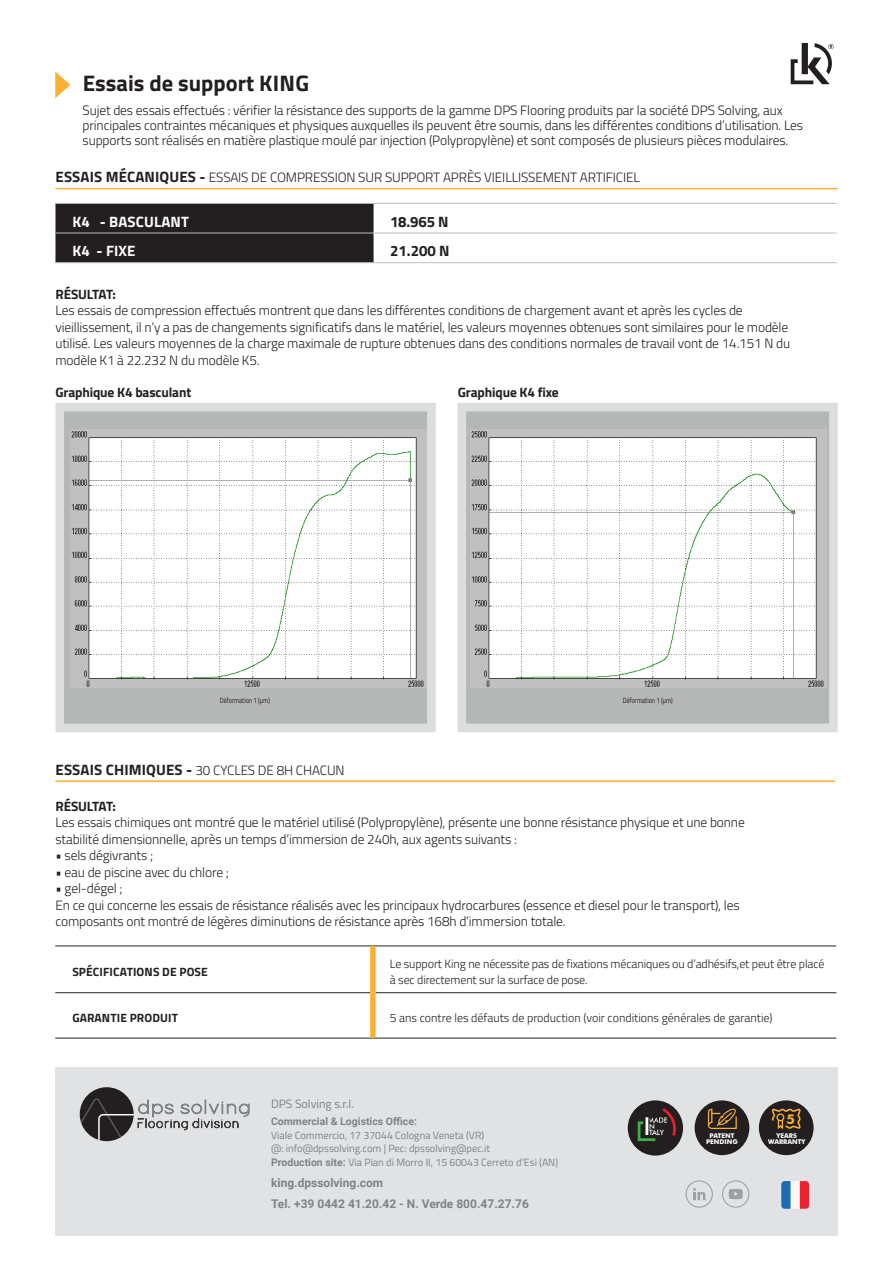
<style>
.page{position:relative;width:893px;height:1263px;background:#fff}
.page>*{position:absolute;margin:0;border:0;box-sizing:border-box;transform-origin:0 0}
.t1{font:700 22.5px "Titillium Web";color:#231f20}
.t2{font:700 15px "Titillium Web";letter-spacing:.01em;color:#fff}
.t3{font:700 15px "Titillium Web";letter-spacing:-.005em;color:#231f20}
.t4{font:700 13.65px "Futura BT";color:#fbb033}
.t5{font:300 13.5px/16.5px "Titillium Web";letter-spacing:-.01em;color:#231f20}
.t6{font:700 13.5px "Titillium Web";letter-spacing:-.01em;color:#231f20}
.t7{font:300 12px/16.5px "Titillium Web";letter-spacing:-.01em;color:#231f20}
.t8{font:700 12px/21px "Roboto";color:#808285}
.t9{font:700 12px "Titillium Web";letter-spacing:.01em;color:#231f20}
.t10{font:12px "Titillium Web";color:#808285}
.t11{font:10.5px/13.5px "Titillium Web";color:#808285}
.t12{font:700 10.5px "Roboto";color:#808285}
.t13{font:7.5px "Titillium Web";color:#231f20;scale:.81 1}
.t14{font:500 7.2px/6px "Futura BT";color:#fff}
.t15{font:700 6.6px/6.3px "Futura BT";color:#fff;text-align:center}
.s1{font-weight:700;font-size:15px}
.s2{font-family:"Roboto";font-weight:700}
</style>
<div class="page">
<svg style="left:791px;top:43px;width:42px;height:41px"></svg>
<div style="left:55px;top:1067px;width:782px;height:168px;background:#e1e2e4"></div>
<svg style="left:686px;top:1180px;width:27px;height:28px"></svg>
<svg style="left:722px;top:1180px;width:27px;height:28px"></svg>
<div style="left:628px;top:1100px;width:55px;height:55px;background:#231f20;border-radius:50%"></div>
<svg style="left:636px;top:1106px;width:39px;height:35px"></svg>
<svg style="left:790px;top:1181px;width:10px;height:28px"></svg>
<svg style="left:781px;top:1181px;width:9px;height:28px"></svg>
<svg style="left:800px;top:1181px;width:9px;height:28px"></svg>
<div style="left:696px;top:1101px;width:52px;height:53px;background:#231f20;border-radius:50%"></div>
<div style="left:695px;top:1100px;width:54px;height:55px;border:2px solid #231f20;border-radius:50%"></div>
<svg style="left:707px;top:1107px;width:31px;height:22px"></svg>
<div style="left:760px;top:1101px;width:53px;height:53px;background:#231f20;border-radius:50%"></div>
<div style="left:759px;top:1100px;width:55px;height:55px;border:2px solid #231f20;border-radius:50%"></div>
<svg style="left:771px;top:1108px;width:30px;height:22px"></svg>
<div style="left:80px;top:1087px;width:54px;height:54px;background:#231f20;border-radius:50%"></div>
<svg style="left:80px;top:1098px;width:170px;height:43px"></svg>
<svg style="left:55px;top:403px;width:381px;height:329px"></svg>
<svg style="left:457px;top:403px;width:381px;height:329px"></svg>
<svg style="left:55px;top:71px;width:15px;height:27px"></svg>
<hr style="left:55px;top:188px;width:783px;height:1px;background:#fbb033">
<div style="left:55px;top:204px;width:319px;height:58px;background:#231f20"></div>
<hr style="left:55px;top:203px;width:318px;height:1px;background:#bcbdc0">
<hr style="left:373px;top:203px;width:463px;height:1px;background:#bcbdc0">
<hr style="left:55px;top:262px;width:318px;height:1px;background:#bcbdc0">
<hr style="left:373px;top:262px;width:463px;height:1px;background:#bcbdc0">
<hr style="left:55px;top:233px;width:318px;height:1px;background:#bcbdc0">
<hr style="left:373px;top:233px;width:463px;height:1px;background:#bcbdc0">
<img style="left:70px;top:430px;width:356px;height:257px">
<img style="left:470px;top:430px;width:357px;height:257px">
<div style="left:64px;top:695px;width:362px;height:20px;background:#b5b7b7"></div>
<div style="left:468px;top:695px;width:360px;height:15px;background:#b5b7b7"></div>
<hr style="left:55px;top:780px;width:780px;height:2px;background:#fbb033">
<svg style="left:55px;top:993px;width:315px;height:45px"></svg>
<hr style="left:55px;top:946px;width:318px;height:1px;background:#231f20">
<hr style="left:373px;top:946px;width:463px;height:1px;background:#231f20">
<hr style="left:55px;top:992px;width:315px;height:1px;background:#231f20">
<hr style="left:376px;top:992px;width:460px;height:1px;background:#231f20">
<hr style="left:55px;top:1038px;width:318px;height:1px;background:#231f20">
<hr style="left:373px;top:1038px;width:463px;height:1px;background:#231f20">
<div style="left:370px;top:946px;width:6px;height:47px;background:#fbb033"></div>
<div style="left:370px;top:993px;width:6px;height:45px;background:#fbb033"></div>
<p class="t1" style="left:83px;top:66px;width:228px">Essais de support KING</p>
<p class="t5" style="left:83px;top:102px;width:722px;line-height:15px">Sujet des essais effectués : vérifier la résistance des supports de la gamme DPS Flooring produits par la société DPS Solving, aux principales contraintes mécaniques et physiques auxquelles ils peuvent être soumis, dans les différentes conditions d’utilisation. Les supports sont réalisés en matière plastique moulé par injection (Polypropylène) et sont composés de plusieurs pièces modulaires.</p>
<p class="t5" style="left:56px;top:169px;width:586px"><span class="s1">ESSAIS MÉCANIQUES -</span> ESSAIS DE COMPRESSION SUR SUPPORT APRÈS VIEILLISSEMENT ARTIFICIEL</p>
<p class="t2" style="left:73px;top:210px;width:118px">K4 - BASCULANT</p>
<p class="t3" style="left:390px;top:210px;width:60px">18.965 N</p>
<p class="t2" style="left:73px;top:240px;width:65px">K4 - FIXE</p>
<p class="t3" style="left:390px;top:240px;width:61px">21.200 N</p>
<p class="t6" style="left:55px;top:284px;width:62px">RÉSULTAT:</p>
<p class="t5" style="left:55px;top:302px;width:736px">Les essais de compression effectués montrent que dans les différentes conditions de chargement avant et après les cycles de vieillissement, il n’y a pas de changements significatifs dans le matériel, les valeurs moyennes obtenues sont similaires pour le modèle utilisé. Les valeurs moyennes de la charge maximale de rupture obtenues dans des conditions normales de travail vont de 14.151 N du modèle K1 à 22.232 N du modèle K5.</p>
<p class="t6" style="left:55px;top:382px;width:137px">Graphique K4 basculant</p>
<p class="t6" style="left:458px;top:382px;width:102px">Graphique K4 fixe</p>
<p class="t13" style="left:220px;top:695px;width:63px">Déformation 1 (µm)</p>
<p class="t13" style="left:623px;top:695px;width:63px">Déformation 1 (µm)</p>
<p class="t5" style="left:56px;top:761px;width:291px"><span class="s1">ESSAIS CHIMIQUES -</span> 30 CYCLES DE 8H CHACUN</p>
<p class="t6" style="left:55px;top:796px;width:62px">RÉSULTAT:</p>
<p class="t5" style="left:55px;top:814px;width:691px">Les essais chimiques ont montré que le matériel utilisé (Polypropylène), présente une bonne résistance physique et une bonne</p>
<p class="t5" style="left:55px;top:830px;width:463px">stabilité dimensionnelle, après un temps d’immersion de 240h, aux agents suivants :</p>
<p class="t5" style="left:55px;top:847px;width:99px">• sels dégivrants ;</p>
<p class="t5" style="left:55px;top:863px;width:175px">• eau de piscine avec du chlore ;</p>
<p class="t5" style="left:55px;top:880px;width:69px">• gel-dégel ;</p>
<p class="t5" style="left:55px;top:896px;width:686px">En ce qui concerne les essais de résistance réalisés avec les principaux hydrocarbures (essence et diesel pour le transport), les composants ont montré de légères diminutions de résistance après 168h d’immersion totale.</p>
<p class="t9" style="left:72px;top:963px;width:137px">SPÉCIFICATIONS DE POSE</p>
<p class="t7" style="left:390px;top:955px;width:436px">Le support King ne nécessite pas de fixations mécaniques ou d’adhésifs,et peut être placé à sec directement sur la surface de pose.</p>
<p class="t9" style="left:72px;top:1009px;width:107px">GARANTIE PRODUIT</p>
<p class="t7" style="left:390px;top:1009px;width:384px">5 ans contre les défauts de production (voir conditions générales de garantie)</p>
<p class="t10" style="left:271px;top:1095px;width:84px">DPS Solving s.r.l.</p>
<p class="t12" style="left:271px;top:1114px;width:147px">Commercial &amp; Logistics Office:</p>
<p class="t11" style="left:271px;top:1128px;width:289px">Viale Commercio, 17 37044 Cologna Veneta (VR)<br>@: info@dpssolving.com | Pec: dpssolving@pec.it<br><span class="s2">Production site:</span> Via Pian di Morro II, 15 60043 Cerreto d’Esi (AN)</p>
<p class="t8" style="left:271px;top:1172px;width:259px">king.dpssolving.com<br>Tel. +39 0442 41.20.42 - N. Verde 800.47.27.76</p>
<p class="t14" style="left:649px;top:1123px;width:16px">N<br>TALY</p>
<p class="t4" style="left:786px;top:1110px;width:10px">5</p>
<p class="t15" style="left:706px;top:1132px;width:33px">PATENT<br>PENDING</p>
<p class="t15" style="left:768px;top:1132px;width:39px;line-height:5.8px">YEARS<br>WARRANTY</p>
</div>
